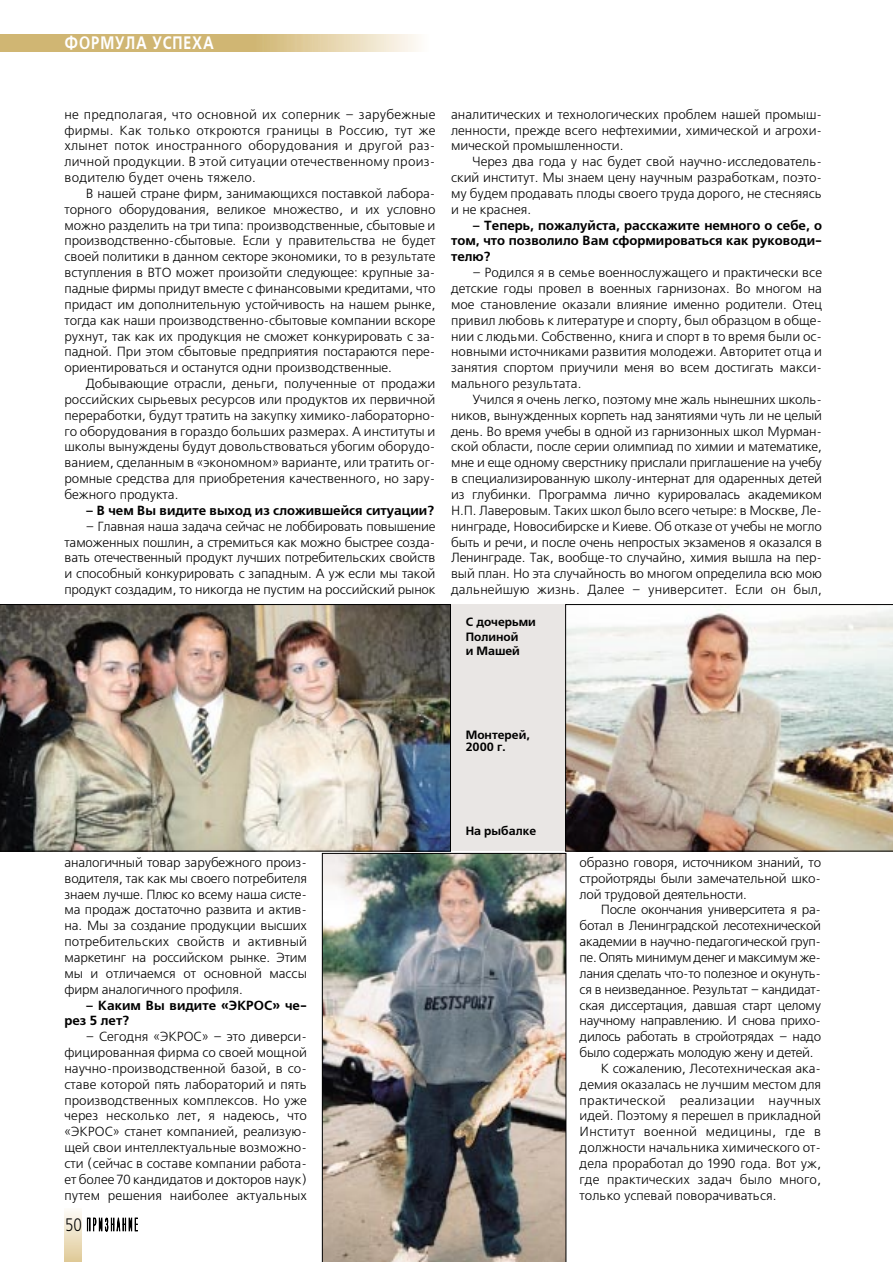
<style>
.page{position:relative;width:893px;height:1262px;background:#fff}
.page>*{position:absolute;margin:0;border:0;box-sizing:border-box;transform-origin:0 0}
.t1{font:700 18px "Free Set C";letter-spacing:.06em;color:#fff;scale:.8 1}
.t2{font:18px "Free Set C";color:#000;scale:.8 1}
.t3{font:13.2px/15.9px "Free Set C";color:#000;text-align:justify}
.t4{font:13.2px "Free Set C";letter-spacing:-.025em;color:#000}
.t5{font:700 13.2px/15.9px "Free Set C";color:#000}
.t6{font:13.2px "Free Set C";letter-spacing:.025em;color:#000}
.t7{font:700 12px/14.4px "Free Set C";color:#000}
</style>
<div class="page">
<svg style="left:256px;top:34px;width:162px;height:17px;background:#e7d8b3"></svg>
<div style="left:0;top:34px;width:256px;height:17px;background:#d0b673"></div>
<svg style="left:64px;top:1211px;width:17px;height:51px"></svg>
<svg style="left:87px;top:1218px;width:50px;height:13px"></svg>
<div style="left:449px;top:604px;width:117px;height:247px;background:#e9e6e4"></div>
<img style="left:322px;top:853px;width:244px;height:408px">
<img style="left:565px;top:604px;width:327px;height:247px">
<img style="left:0;top:604px;width:450px;height:247px">
<h1 class="t1" style="left:64px;top:36px;width:188px">ФОРМУЛА УСПЕХА</h1>
<p class="t3" style="left:64px;top:107px;width:372px">не предполагая, что основной их соперник – зарубежные фирмы. Как только откроются границы в Россию, тут же хлынет поток иностранного оборудования и другой раз&shy;личной продукции. В этой ситуации отечественному произ&shy;водителю будет очень тяжело.</p>
<p class="t3" style="left:64px;top:186px;width:372px;text-indent:21px">В нашей стране фирм, занимающихся поставкой лабора&shy;торного оборудования, великое множество, и их условно можно разделить на три типа: производственные, сбытовые и производственно-сбытовые. Если у правительства не будет своей политики в данном секторе экономики, то в результате вступления в ВТО может произойти следующее: крупные за&shy;падные фирмы придут вместе с финансовыми кредитами, что придаст им дополнительную устойчивость на нашем рынке, тогда как наши производственно-сбытовые компании вскоре рухнут, так как их продукция не сможет конкурировать с за&shy;падной. При этом сбытовые предприятия постараются пере&shy;ориентироваться и останутся одни производственные.</p>
<p class="t3" style="left:64px;top:376px;width:372px;text-indent:21px">Добывающие отрасли, деньги, полученные от продажи российских сырьевых ресурсов или продуктов их первичной переработки, будут тратить на закупку химико-лабораторно&shy;го оборудования в гораздо больших размерах. А институты и школы вынуждены будут довольствоваться убогим оборудо&shy;ванием, сделанным в «экономном» варианте, или тратить ог&shy;ромные средства для приобретения качественного, но зару&shy;бежного продукта.</p>
<p class="t5" style="left:86px;top:503px;width:350px">– В чем Вы видите выход из сложившейся ситуации?</p>
<p class="t3" style="left:64px;top:519px;width:372px;text-indent:21px">– Главная наша задача сейчас не лоббировать повышение таможенных пошлин, а стремиться как можно быстрее созда&shy;вать отечественный продукт лучших потребительских свойств и способный конкурировать с западным. А уж если мы такой продукт создадим, то никогда не пустим на российский рынок</p>
<p class="t3" style="left:451px;top:107px;width:372px">аналитических и технологических проблем нашей промыш&shy;ленности, прежде всего нефтехимии, химической и агрохи&shy;мической промышленности.</p>
<p class="t3" style="left:451px;top:154px;width:372px;text-indent:21px">Через два года у нас будет свой научно-исследователь&shy;ский институт. Мы знаем цену научным разработкам, поэто&shy;му будем продавать плоды своего труда дорого, не стесняясь и не краснея.</p>
<p class="t5" style="left:451px;top:218px;width:372px;text-align:justify;text-indent:21px">– Теперь, пожалуйста, расскажите немного о себе, о том, что позволило Вам сформироваться как руководи&shy;телю?</p>
<p class="t3" style="left:451px;top:265px;width:372px;text-indent:21px">– Родился я в семье военнослужащего и практически все детские годы провел в военных гарнизонах. Во многом на мое становление оказали влияние именно родители. Отец привил любовь к литературе и спорту, был образцом в обще&shy;нии с людьми. Собственно, книга и спорт в то время были ос&shy;новными источниками развития молодежи. Авторитет отца и занятия спортом приучили меня во всем достигать макси&shy;мального результата.</p>
<p class="t3" style="left:451px;top:392px;width:372px;text-indent:21px">Учился я очень легко, поэтому мне жаль нынешних школь&shy;ников, вынужденных корпеть над занятиями чуть ли не целый день. Во время учебы в одной из гарнизонных школ Мурман&shy;ской области, после серии олимпиад по химии и математике, мне и еще одному сверстнику прислали приглашение на учебу в специализированную школу-интернат для одаренных детей из глубинки. Программа лично курировалась академиком Н.П. Лаверовым. Таких школ было всего четыре: в Москве, Ле&shy;нинграде, Новосибирске и Киеве. Об отказе от учебы не могло быть и речи, и после очень непростых экзаменов я оказался в Ленинграде. Так, вообще-то случайно, химия вышла на пер&shy;вый план. Но эта случайность во многом определила всю мою дальнейшую жизнь. Далее – университет. Если он был,</p>
<p class="t7" style="left:465px;top:616px;width:72px">C дочерьми<br>Полиной<br>и Машей</p>
<p class="t3" style="left:64px;top:855px;width:244px">аналогичный товар зарубежного произ&shy;водителя, так как мы своего потребителя знаем лучше. Плюс ко всему наша систе&shy;ма продаж достаточно развита и актив&shy;на. Мы за создание продукции высших потребительских свойств и активный маркетинг на российском рынке. Этим мы и отличаемся от основной массы фирм аналогичного профиля.</p>
<p class="t5" style="left:64px;top:998px;width:244px;text-indent:21px">– Каким Вы видите «ЭКРОС» че&shy;рез 5 лет?</p>
<p class="t3" style="left:64px;top:1029px;width:244px;text-indent:21px">– Сегодня «ЭКРОС» – это диверси&shy;фицированная фирма со своей мощной научно-производственной базой, в со&shy;ставе которой пять лабораторий и пять производственных комплексов. Но уже через несколько лет, я надеюсь, что «ЭКРОС» станет компанией, реализую&shy;щей свои интеллектуальные возможно&shy;сти (сейчас в составе компании работа&shy;ет более 70 кандидатов и докторов наук) путем решения наиболее актуальных</p>
<h1 class="t2" style="left:65px;top:1216px;width:22px">50</h1>
<p class="t7" style="left:465px;top:730px;width:65px;line-height:12px">Монтерей,<br>2000 г.</p>
<p class="t7" style="left:465px;top:824px;width:72px">На рыбалке</p>
<p class="t3" style="left:579px;top:855px;width:243px">образно говоря, источником знаний, то стройотряды были замечательной шко&shy;лой трудовой деятельности.</p>
<p class="t4" style="left:601px;top:904px;width:222px">После окончания университета я ра-</p>
<p class="t4" style="left:579px;top:919px;width:243px">ботал в Ленинградской лесотехнической</p>
<p class="t4" style="left:579px;top:935px;width:243px">академии в научно-педагогической груп-</p>
<p class="t4" style="left:579px;top:951px;width:243px">пе. Опять минимум денег и максимум же-</p>
<p class="t4" style="left:579px;top:967px;width:243px">лания сделать что-то полезное и окунуть-</p>
<p class="t4" style="left:579px;top:983px;width:243px">ся в неизведанное. Результат – кандидат-</p>
<p class="t4" style="left:579px;top:999px;width:243px">ская диссертация, давшая старт целому</p>
<p class="t4" style="left:579px;top:1015px;width:243px">научному направлению. И снова прихо-</p>
<p class="t4" style="left:579px;top:1030px;width:243px">дилось работать в стройотрядах – надо</p>
<p class="t4" style="left:579px;top:1046px;width:235px">было содержать молодую жену и детей.</p>
<p class="t3" style="left:601px;top:1061px;width:222px">К сожалению, Лесотехническая ака-</p>
<p class="t3" style="left:579px;top:1076px;width:243px">демия оказалась не лучшим местом для</p>
<p class="t6" style="left:579px;top:1094px;width:243px">практической реализации научных</p>
<p class="t3" style="left:579px;top:1108px;width:243px">идей. Поэтому я перешел в прикладной</p>
<p class="t6" style="left:579px;top:1125px;width:243px">Институт военной медицины, где в</p>
<p class="t3" style="left:579px;top:1140px;width:243px">должности начальника химического от-</p>
<p class="t3" style="left:579px;top:1156px;width:243px">дела проработал до 1990 года. Вот уж,</p>
<p class="t3" style="left:579px;top:1171px;width:243px">где практических задач было много,</p>
<p class="t3" style="left:579px;top:1187px;width:198px">только успевай поворачиваться.</p>
</div>
